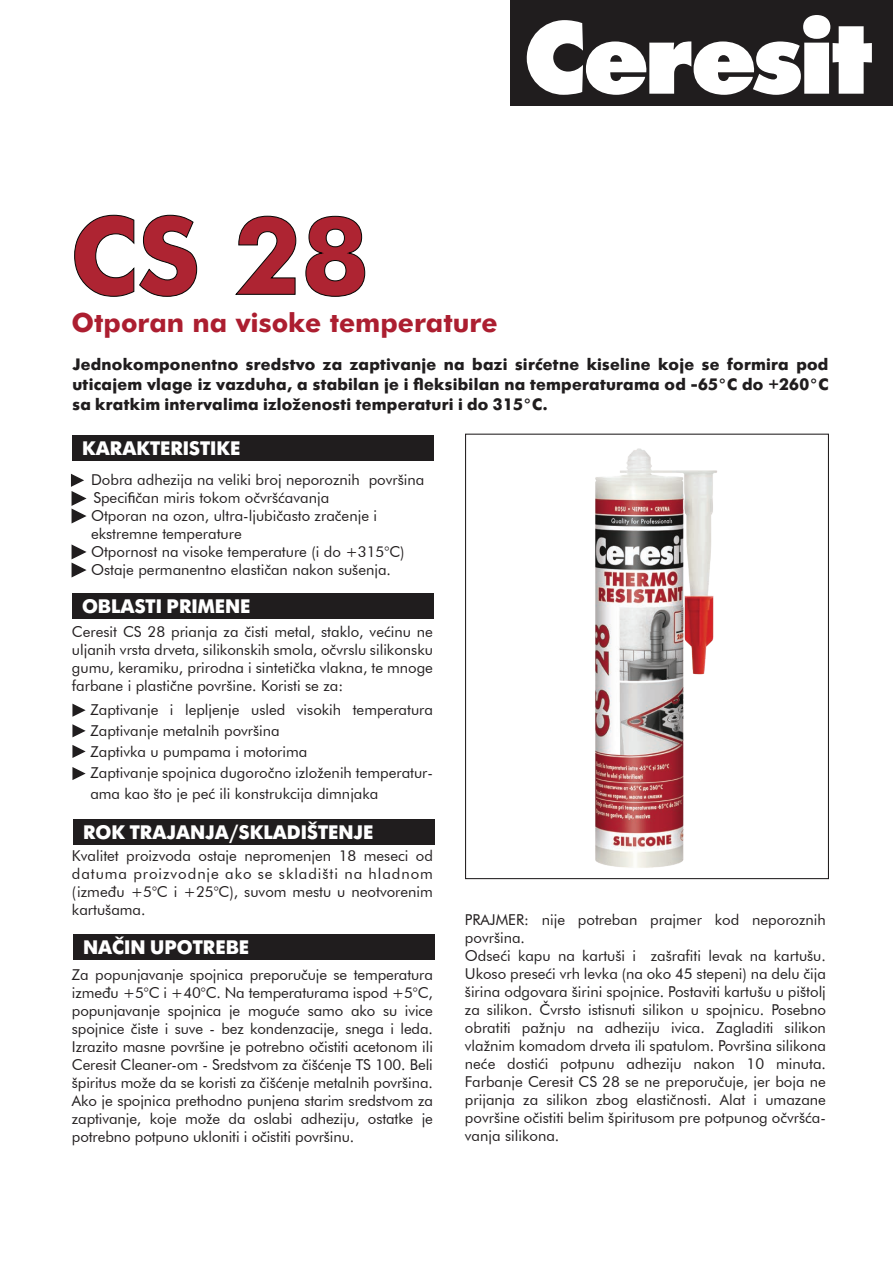
<style>
.page{position:relative;width:893px;height:1263px;background:#fff}
.page>*{position:absolute;margin:0;border:0;box-sizing:border-box;transform-origin:0 0}
.t1{font:700 108px "Futura BT";color:#ae2432}
.t2{font:700 26.55px "Futura BT";color:#ac1e30}
.t3{font:700 19.5px "Futura Futuris";color:#fff}
.t4{font:700 16.5px/19.8px "Futura Futuris";letter-spacing:.015em;color:#201d1e;text-align:justify}
.t5{font:15px/18px "Futura BT";color:#231f20}
.s1{font-family:"Myriad Pro"}
</style>
<div class="page">
<img style="left:543px;top:448px;width:207px;height:432px">
<div style="left:510px;top:0;width:383px;height:105px;background:#201d1e"></div>
<svg style="left:527px;top:15px;width:345px;height:80px"></svg>
<svg style="left:74px;top:214px;width:123px;height:83px"></svg>
<svg style="left:235px;top:215px;width:62px;height:80px"></svg>
<svg style="left:305px;top:216px;width:60px;height:81px"></svg>
<div style="left:72px;top:435px;width:362px;height:25px;background:#201d1e"></div>
<div style="left:72px;top:593px;width:362px;height:26px;background:#201d1e"></div>
<svg style="left:72px;top:544px;width:15px;height:33px"></svg>
<svg style="left:71px;top:474px;width:16px;height:49px"></svg>
<div style="left:73px;top:819px;width:362px;height:25px;background:#201d1e"></div>
<div style="left:73px;top:934px;width:362px;height:26px;background:#201d1e"></div>
<svg style="left:72px;top:704px;width:14px;height:13px"></svg>
<svg style="left:72px;top:724px;width:14px;height:13px"></svg>
<svg style="left:72px;top:745px;width:14px;height:13px"></svg>
<svg style="left:72px;top:767px;width:14px;height:13px"></svg>
<h1 class="t1" style="left:70px;top:190px;width:301px">CS 28</h1>
<h2 class="t2" style="left:72px;top:306px;width:428px">Otporan na visoke temperature</h2>
<p class="t4" style="left:72px;top:355px;width:757px">Jednokomponentno sredstvo za zaptivanje na bazi sirćetne kiseline koje se formira pod uticajem vlage iz vazduha, a stabilan je i fleksibilan na temperaturama od -65°C do +260°C sa kratkim intervalima izloženosti temperaturi i do 315°C.</p>
<h3 class="t3" style="left:82px;top:436px;width:160px">KARAKTERISTIKE</h3>
<p class="t5" style="left:91px;top:471px;width:335px">Dobra adhezija na veliki broj neporoznih površina</p>
<p class="t5" style="left:91px;top:507px;width:315px">Otporan na ozon, ultra-ljubičasto zračenje i ekstremne temperature<br>Otpornost na visoke temperature (i do +315°C)<br>Ostaje permanentno elastičan nakon sušenja.</p>
<p class="t5" style="left:93px;top:488px;width:237px">Speci<span class="s1">fi</span>čan miris tokom očvršćavanja</p>
<h3 class="t3" style="left:82px;top:595px;width:170px">OBLASTI PRIMENE</h3>
<p class="t5" style="left:72px;top:623px;width:363px;text-align:justify">Ceresit CS 28 prianja za čisti metal, staklo, većinu ne uljanih vrsta drveta, silikonskih smola, očvrslu silikonsku gumu, keramiku, prirodna i sintetička vlakna, te mnoge farbane i plastične površine. Koristi se za:</p>
<p class="t5" style="left:90px;top:699px;width:344px;line-height:21px">Zaptivanje i lepljenje usled visokih temperatura Zaptivanje metalnih površina<br>Zaptivka u pumpama i motorima<br>Zaptivanje spojnica dugoročno izloženih temperatur&shy;ama kao što je peć ili konstrukcija dimnjaka</p>
<h3 class="t3" style="left:83px;top:820px;width:292px">ROK TRAJANJA/SKLADIŠTENJE</h3>
<p class="t5" style="left:72px;top:846px;width:363px;text-align:justify">Kvalitet proizvoda ostaje nepromenjen 18 meseci od datuma proizvodnje ako se skladišti na hladnom (između +5°C i +25°C), suvom mestu u neotvorenim kartušama.</p>
<h3 class="t3" style="left:83px;top:936px;width:168px">NAČIN UPOTREBE</h3>
<p class="t5" style="left:72px;top:965px;width:363px;text-align:justify">Za popunjavanje spojnica preporučuje se temperatura između +5°C i +40°C. Na temperaturama ispod +5°C, popunjavanje spojnica je moguće samo ako su ivice spojnice čiste i suve - bez kondenzacije, snega i leda.<br>Izrazito masne površine je potrebno očistiti acetonom ili Ceresit Cleaner-om - Sredstvom za čišćenje TS 100. Beli špiritus može da se koristi za čišćenje metalnih površina.<br>Ako je spojnica prethodno punjena starim sredstvom za zaptivanje, koje može da oslabi adheziju, ostatke je potrebno potpuno ukloniti i očistiti površinu.</p>
<p class="t5" style="left:465px;top:910px;width:363px">PRAJMER: nije potreban prajmer kod neporoznih površina.<br>Odseći kapu na kartuši i zašrafiti levak na kartušu.<br>Ukoso preseći vrh levka (na oko 45 stepeni) na delu čija širina odgovara širini spojnice. Postaviti kartušu u pištolj za silikon. Čvrsto istisnuti silikon u spojnicu. Posebno obratiti pažnju na adheziju ivica. Zagladiti silikon vlažnim komadom drveta ili spatulom. Površina silikona neće dostići potpunu adheziju nakon 10 minuta.<br>Farbanje Ceresit CS 28 se ne preporučuje, jer boja ne prijanja za silikon zbog elastičnosti. Alat i umazane površine očistiti belim špiritusom pre potpunog očvršća&shy;vanja silikona.</p>
</div>
